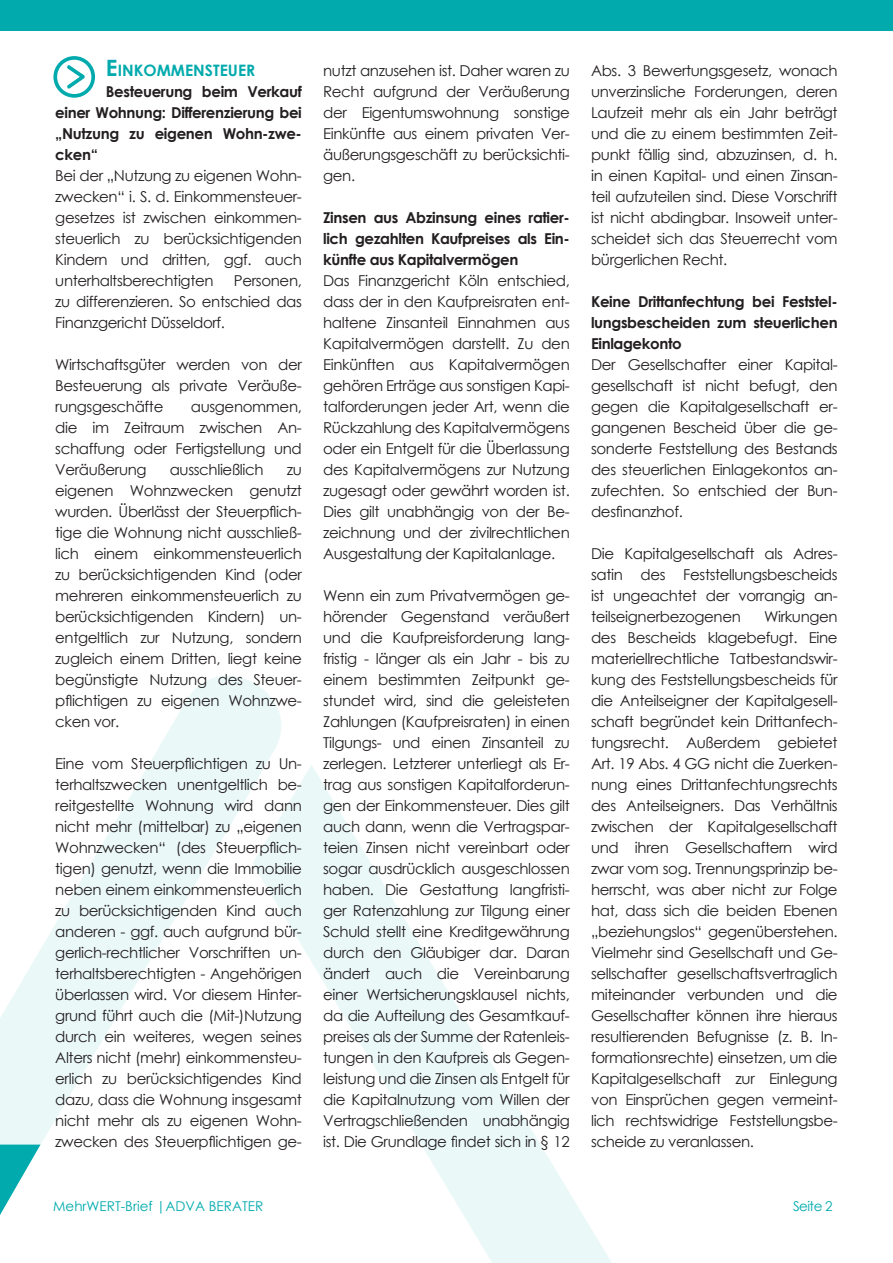
<style>
.page{position:relative;width:893px;height:1263px;background:#fff}
.page>*{position:absolute;margin:0;border:0;box-sizing:border-box;transform-origin:0 0}
.t1{font:700 15.75px "Century Gothic";color:#00aaad}
.t2{font:15px/21px "Century Gothic";letter-spacing:-.025em;color:#231f20;text-align:justify}
.t3{font:700 15px/21px "Century Gothic";letter-spacing:-.025em;color:#231f20;text-align:justify}
.t4{font:13.5px "Century Gothic";color:#00aaad}
.s1{font-size:22.5px}
</style>
<div class="page">
<svg style="left:307px;top:765px;width:305px;height:498px"></svg>
<svg style="left:0;top:676px;width:307px;height:539px"></svg>
<div style="left:0;top:0;width:893px;height:30px;background:#00aaad"></div>
<div style="left:53px;top:56px;width:42px;height:42px;border:4px solid #00aaad;border-radius:50%"></div>
<svg style="left:67px;top:64px;width:19px;height:25px"></svg>
<p class="t1" style="left:106px;top:59px;width:151px"><span class="s1">E</span>INKOMMENSTEUER</p>
<p class="t3" style="left:55px;top:81px;width:248px;text-indent:51px">Besteuerung beim Verkauf einer Wohnung: Differenzierung bei „Nutzung zu eigenen Wohn-zwe&shy;cken“</p>
<p class="t2" style="left:55px;top:165px;width:248px">Bei der „Nutzung zu eigenen Wohn&shy;zwecken“ i. S. d. Einkommensteuer&shy;gesetzes ist zwischen einkommen&shy;steuerlich zu berücksichtigenden Kindern und dritten, ggf. auch unterhaltsberechtigten</p>
<p class="t2" style="left:55px;top:270px;width:248px;text-indent:179px">Personen, zu differenzieren. So entschied das Finanzgericht Düsseldorf.</p>
<p class="t2" style="left:55px;top:354px;width:248px">Wirtschaftsgüter werden von der Besteuerung als private Veräuße&shy;rungsgeschäfte</p>
<p class="t2" style="left:55px;top:396px;width:248px;text-indent:136px">ausgenommen, die im Zeitraum zwischen An&shy;schaffung oder Fertigstellung und Veräußerung</p>
<p class="t2" style="left:170px;top:459px;width:95px">ausschließlich</p>
<p class="t2" style="left:55px;top:459px;width:248px;text-indent:231px">zu eigenen Wohnzwecken genutzt wurden. Überlässt der Steuerpflich&shy;tige die Wohnung nicht ausschließ&shy;lich einem einkommensteuerlich zu berücksichtigenden Kind (oder mehreren einkommensteuerlich zu berücksichtigenden Kindern) un&shy;entgeltlich zur Nutzung, sondern zugleich einem Dritten, liegt keine begünstigte Nutzung des Steuer&shy;pflichtigen zu eigenen Wohnzwe&shy;cken vor.</p>
<p class="t2" style="left:55px;top:753px;width:248px">Eine vom Steuerpflichtigen zu Un&shy;terhaltszwecken unentgeltlich be&shy;reitgestellte Wohnung wird dann nicht mehr (mittelbar) zu „eigenen Wohnzwecken“ (des Steuerpflich&shy;tigen) genutzt, wenn die Immobilie neben einem einkommensteuerlich zu berücksichtigenden Kind auch anderen - ggf. auch aufgrund bür&shy;gerlich-rechtlicher Vorschriften un&shy;terhaltsberechtigten - Angehörigen überlassen wird. Vor diesem Hinter&shy;grund führt auch die (Mit-)Nutzung durch ein weiteres, wegen seines Alters nicht (mehr) einkommensteu&shy;erlich zu berücksichtigendes Kind dazu, dass die Wohnung insgesamt nicht mehr als zu eigenen Wohn&shy;zwecken des Steuerpflichtigen ge-</p>
<p class="t2" style="left:323px;top:60px;width:248px">nutzt anzusehen ist. Daher waren zu Recht aufgrund der Veräußerung der Eigentumswohnung sonstige Einkünfte aus einem privaten Ver&shy;äußerungsgeschäft zu berücksichti&shy;gen.</p>
<p class="t3" style="left:323px;top:207px;width:248px">Zinsen aus Abzinsung eines ratier&shy;lich gezahlten Kaufpreises als Ein&shy;künfte aus Kapitalvermögen</p>
<p class="t2" style="left:323px;top:270px;width:248px">Das Finanzgericht Köln entschied, dass der in den Kaufpreisraten ent&shy;haltene Zinsanteil Einnahmen aus Kapitalvermögen darstellt. Zu den Einkünften aus Kapitalvermögen gehören Erträge aus sonstigen Kapi&shy;talforderungen jeder Art, wenn die Rückzahlung des Kapitalvermögens oder ein Entgelt für die Überlassung des Kapitalvermögens zur Nutzung zugesagt oder gewährt worden ist.<br>Dies gilt unabhängig von der Be&shy;zeichnung und der zivilrechtlichen Ausgestaltung der Kapitalanlage.</p>
<p class="t2" style="left:323px;top:585px;width:248px">Wenn ein zum Privatvermögen ge&shy;hörender Gegenstand veräußert und die Kaufpreisforderung lang&shy;fristig - länger als ein Jahr - bis zu einem bestimmten Zeitpunkt ge&shy;stundet wird, sind die geleisteten Zahlungen (Kaufpreisraten) in einen Tilgungs- und einen Zinsanteil zu zerlegen. Letzterer unterliegt als Er&shy;trag aus sonstigen Kapitalforderun&shy;gen der Einkommensteuer. Dies gilt auch dann, wenn die Vertragspar&shy;teien Zinsen nicht vereinbart oder sogar ausdrücklich ausgeschlossen haben. Die Gestattung langfristi&shy;ger Ratenzahlung zur Tilgung einer Schuld stellt eine Kreditgewährung durch den Gläubiger dar. Daran ändert auch die Vereinbarung einer Wertsicherungsklausel nichts, da die Aufteilung des Gesamtkauf&shy;preises als der Summe der Ratenleis&shy;tungen in den Kaufpreis als Gegen&shy;leistung und die Zinsen als Entgelt für die Kapitalnutzung vom Willen der Vertragschließenden unabhängig ist. Die Grundlage findet sich in § 12</p>
<p class="t2" style="left:591px;top:60px;width:248px">Abs. 3 Bewertungsgesetz, wonach unverzinsliche Forderungen, deren Laufzeit mehr als ein Jahr beträgt und die zu einem bestimmten Zeit&shy;punkt fällig sind, abzuzinsen, d. h. in einen Kapital- und einen Zinsan&shy;teil aufzuteilen sind. Diese Vorschrift ist nicht abdingbar. Insoweit unter&shy;scheidet sich das Steuerrecht vom bürgerlichen Recht.</p>
<p class="t3" style="left:591px;top:291px;width:248px">Keine Drittanfechtung bei Feststel&shy;lungsbescheiden zum steuerlichen Einlagekonto</p>
<p class="t2" style="left:591px;top:354px;width:248px">Der Gesellschafter einer Kapital&shy;gesellschaft ist nicht befugt, den gegen die Kapitalgesellschaft er&shy;gangenen Bescheid über die ge&shy;sonderte Feststellung des Bestands des steuerlichen Einlagekontos an&shy;zufechten. So entschied der Bun&shy;desfinanzhof.</p>
<p class="t2" style="left:591px;top:543px;width:248px">Die Kapitalgesellschaft als Adres&shy;satin des Feststellungsbescheids ist ungeachtet der vorrangig an&shy;teilseignerbezogenen</p>
<p class="t2" style="left:591px;top:606px;width:248px;text-indent:173px">Wirkungen des Bescheids klagebefugt. Eine materiellrechtliche Tatbestandswir&shy;kung des Feststellungsbescheids für die Anteilseigner der Kapitalgesell&shy;schaft begründet kein Drittanfech&shy;tungsrecht. Außerdem gebietet Art. 19 Abs. 4 GG nicht die Zuerken&shy;nung eines Drittanfechtungsrechts des Anteilseigners. Das Verhältnis zwischen der Kapitalgesellschaft und ihren Gesellschaftern wird zwar vom sog. Trennungsprinzip be&shy;herrscht, was aber nicht zur Folge hat, dass sich die beiden Ebenen „beziehungslos“ gegenüberstehen.<br>Vielmehr sind Gesellschaft und Ge&shy;sellschafter gesellschaftsvertraglich miteinander verbunden und die Gesellschafter können ihre hieraus resultierenden Befugnisse (z. B. In&shy;formationsrechte) einsetzen, um die Kapitalgesellschaft zur Einlegung von Einsprüchen gegen vermeint&shy;lich rechtswidrige Feststellungsbe&shy;scheide zu veranlassen.</p>
<p class="t4" style="left:53px;top:1196px;width:212px">MehrWERT-Brief |ADVA BERATER</p>
<p class="t4" style="left:793px;top:1196px;width:41px">Seite 2</p>
</div>
